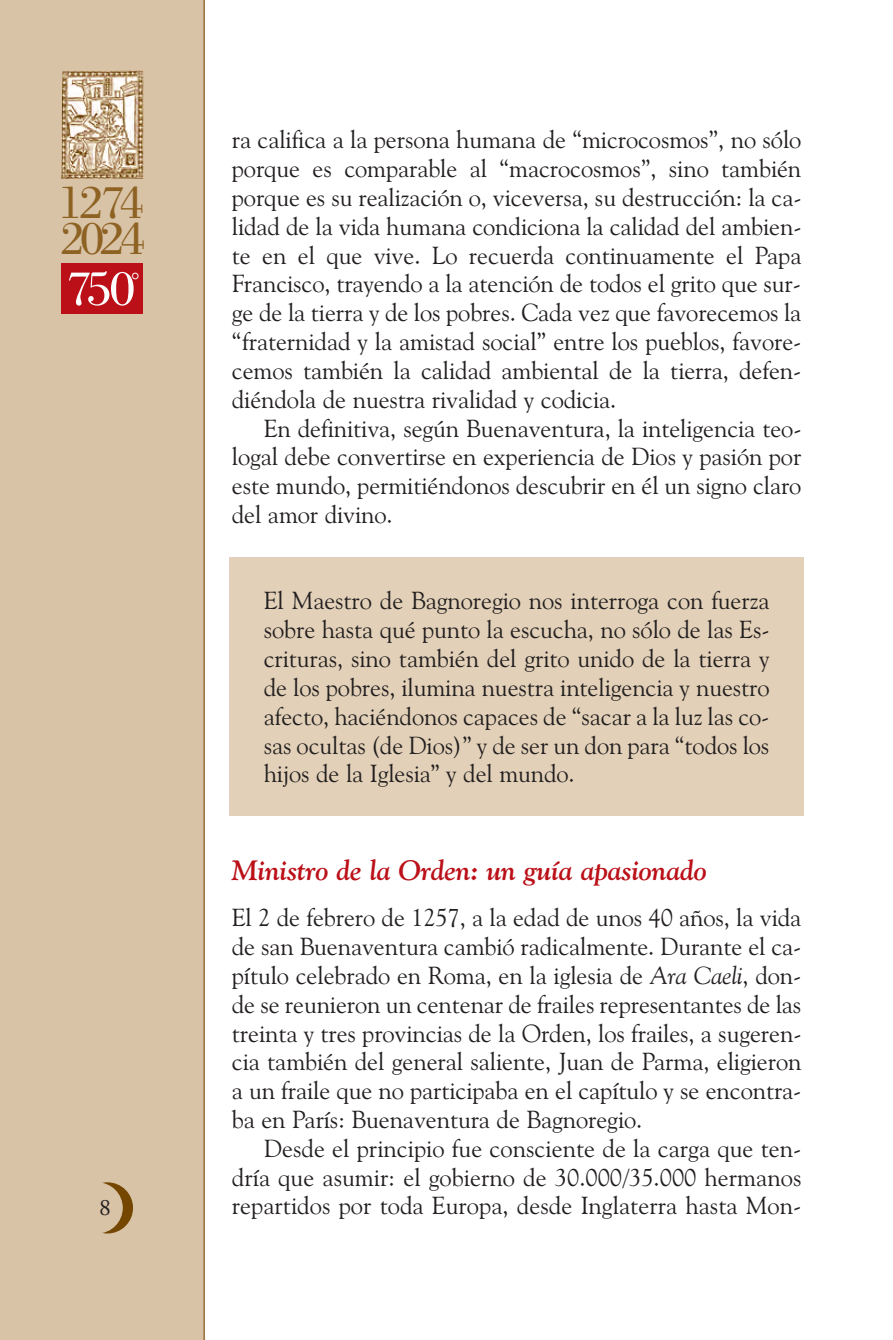
<style>
.page{position:relative;width:893px;height:1340px;background:#fff}
.page>*{position:absolute;margin:0;border:0;box-sizing:border-box;transform-origin:0 0}
.t1{font:51.98px "Bodoni BT";color:#fff}
.t2{font:49.5px/36.2px "Bodoni BT";letter-spacing:-.08em;color:#8d6223}
.t3{font:italic 700 28.12px "Goudy Old Style BT";letter-spacing:-.005em;color:#bb1018}
.t4{font:24.75px/28.8px "Goudy Old Style BT";letter-spacing:-.005em;color:#231f20;text-align:justify}
.t5{font:23.62px "Adobe Garamond";color:#231f20}
.s1{font-style:italic}
</style>
<div class="page">
<div style="left:230px;top:557px;width:574px;height:258px;background:#e2d1b8"></div>
<div style="left:0;top:0;width:204px;height:1339px;background:#d9c3a7"></div>
<hr style="left:204px;top:0;width:1px;height:1339px;background:#744600">
<div style="left:82px;top:1182px;width:51px;height:51px;background:#744600;border-radius:50%"></div>
<div style="left:72px;top:1182px;width:51px;height:51px;background:#d9c3a7;border-radius:50%"></div>
<div style="left:62px;top:263px;width:81px;height:50px;background:#bb1018"></div>
<img style="left:61px;top:70px;width:82px;height:109px">
<h2 class="t2" style="left:58px;top:189px;width:89px">1274<br>2024</h2>
<h1 class="t1" style="left:67px;top:270px;width:74px">750<sup>°</sup></h1>
<p class="t4" style="left:232px;top:127px;width:571px">ra califica a la persona humana de “microcosmos”, no sólo porque es comparable al “macrocosmos”, sino también porque es su realización o, viceversa, su destrucción: la ca&shy;lidad de la vida humana condiciona la calidad del ambien&shy;te en el que vive. Lo recuerda continuamente el Papa Francisco, trayendo a la atención de todos el grito que sur&shy;ge de la tierra y de los pobres. Cada vez que favorecemos la “fraternidad y la amistad social” entre los pueblos, favore&shy;cemos también la calidad ambiental de la tierra, defen&shy;diéndola de nuestra rivalidad y codicia.</p>
<p class="t4" style="left:232px;top:415px;width:571px;text-indent:32px">En definitiva, según Buenaventura, la inteligencia teo&shy;logal debe convertirse en experiencia de Dios y pasión por este mundo, permitiéndonos descubrir en él un signo claro del amor divino.</p>
<p class="t4" style="left:264px;top:588px;width:507px">El Maestro de Bagnoregio nos interroga con fuerza sobre hasta qué punto la escucha, no sólo de las Es&shy;crituras, sino también del grito unido de la tierra y de los pobres, ilumina nuestra inteligencia y nuestro afecto, haciéndonos capaces de “sacar a la luz las co&shy;sas ocultas (de Dios)” y de ser un don para “todos los hijos de la Iglesia” y del mundo.</p>
<p class="t3" style="left:232px;top:857px;width:476px">Ministro de la Orden: un guía apasionado</p>
<p class="t4" style="left:232px;top:905px;width:571px">El 2 de febrero de 1257, a la edad de unos 40 años, la vida de san Buenaventura cambió radicalmente. Durante el ca&shy;pítulo celebrado en Roma, en la iglesia de <span class="s1">Ara Caeli</span>, don&shy;de se reunieron un centenar de frailes representantes de las treinta y tres provincias de la Orden, los frailes, a sugeren&shy;cia también del general saliente, Juan de Parma, eligieron a un fraile que no participaba en el capítulo y se encontra&shy;ba en París: Buenaventura de Bagnoregio.</p>
<p class="t4" style="left:232px;top:1135px;width:571px;text-align:right">Desde el principio fue consciente de la carga que ten&shy;dría que asumir: el gobierno de 30.000/35.000 hermanos</p>
<p class="t5" style="left:99px;top:1197px;width:13px">8</p>
<p class="t4" style="left:232px;top:1193px;width:571px">repartidos por toda Europa, desde Inglaterra hasta Mon-</p>
</div>
